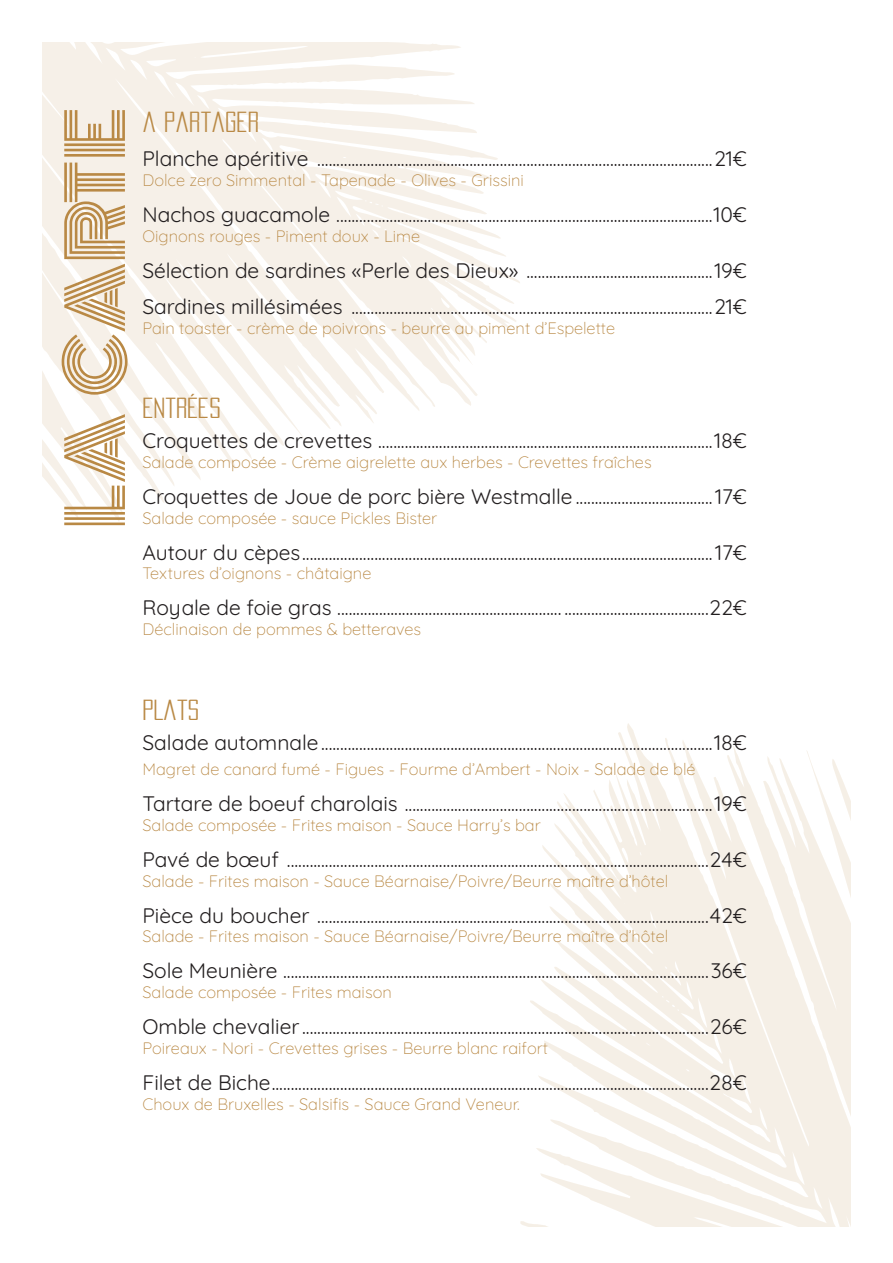
<style>
.page{position:relative;width:893px;height:1263px;background:#fff}
.page>*{position:absolute;margin:0;border:0;box-sizing:border-box;transform-origin:0 0}
.t1{font:75px "Monoton";color:#b98945}
.t2{font:25.5px "Pacifica Condensed";color:#b98945}
.t3{font:300 21px "Quicksand";color:#231f20}
.t4{font:300 16.5px "Quicksand";color:#b98945}
</style>
<div class="page">
<svg style="left:520px;top:723px;width:331px;height:504px;fill:#f5efe6"></svg>
<svg style="left:42px;top:42px;width:478px;height:479px;fill:#f6f0e8"></svg>
<p class="t1" style="left:38px;top:529px;width:423px;rotate:-90deg">LA CARTE</p>
<p class="t2" style="left:142px;top:107px;width:118px">A PARTAGER</p>
<p class="t3" style="left:142px;top:142px;width:606px">Planche apéritive ........................................................................................................21€</p>
<p class="t4" style="left:142px;top:167px;width:383px">Dolce zero Simmental - Tapenade - Olives - Grissini</p>
<p class="t3" style="left:142px;top:198px;width:606px">Nachos guacamole ...................................................................................................10€</p>
<p class="t4" style="left:142px;top:223px;width:279px">Oignons rouges - Piment doux - Lime</p>
<p class="t3" style="left:142px;top:254px;width:606px">Sélection de sardines «Perle des Dieux» .................................................19€</p>
<p class="t3" style="left:142px;top:290px;width:606px">Sardines millésimées ...............................................................................................21€</p>
<p class="t4" style="left:142px;top:315px;width:474px">Pain toaster - crème de poivrons - beurre au piment d’Espelette</p>
<p class="t2" style="left:142px;top:393px;width:80px">ENTRÉES</p>
<p class="t3" style="left:142px;top:424px;width:606px">Croquettes de crevettes ........................................................................................18€</p>
<p class="t4" style="left:142px;top:449px;width:511px">Salade composée - Crème aigrelette aux herbes - Crevettes fraîches</p>
<p class="t3" style="left:142px;top:480px;width:606px">Croquettes de Joue de porc bière Westmalle ....................................17€</p>
<p class="t4" style="left:142px;top:505px;width:296px">Salade composée - sauce Pickles Bister</p>
<p class="t3" style="left:142px;top:536px;width:606px">Autour du cèpes............................................................................................................17€</p>
<p class="t4" style="left:142px;top:561px;width:230px">Textures d’oignons - châtaigne</p>
<p class="t3" style="left:142px;top:592px;width:606px">Royale de foie gras ........................................................... ......................................22€</p>
<p class="t4" style="left:142px;top:617px;width:280px">Déclinaison de pommes &amp; betteraves</p>
<p class="t2" style="left:142px;top:695px;width:58px">PLATS</p>
<p class="t3" style="left:142px;top:726px;width:606px">Salade automnale.......................................................................................................18€</p>
<p class="t4" style="left:142px;top:756px;width:555px">Magret de canard fumé - Figues - Fourme d’Ambert - Noix - Salade de blé</p>
<p class="t3" style="left:142px;top:787px;width:606px">Tartare de boeuf charolais .................................................................................19€</p>
<p class="t4" style="left:142px;top:812px;width:400px">Salade composée - Frites maison - Sauce Harry’s bar</p>
<p class="t3" style="left:142px;top:843px;width:606px">Pavé de bœuf ...............................................................................................................24€</p>
<p class="t4" style="left:142px;top:868px;width:527px">Salade - Frites maison - Sauce Béarnaise/Poivre/Beurre maître d’hôtel</p>
<p class="t3" style="left:142px;top:899px;width:606px">Pièce du boucher .......................................................................................................42€</p>
<p class="t4" style="left:142px;top:924px;width:527px">Salade - Frites maison - Sauce Béarnaise/Poivre/Beurre maître d’hôtel</p>
<p class="t3" style="left:142px;top:955px;width:606px">Sole Meunière ................................................................................................................36€</p>
<p class="t4" style="left:142px;top:979px;width:251px">Salade composée - Frites maison</p>
<p class="t3" style="left:142px;top:1010px;width:606px">Omble chevalier...........................................................................................................26€</p>
<p class="t4" style="left:142px;top:1035px;width:407px">Poireaux - Nori - Crevettes grises - Beurre blanc raifort</p>
<p class="t3" style="left:142px;top:1066px;width:606px">Filet de Biche...................................................................................................................28€</p>
<p class="t4" style="left:142px;top:1091px;width:379px">Choux de Bruxelles - Salsifis - Sauce Grand Veneur.</p>
</div>
